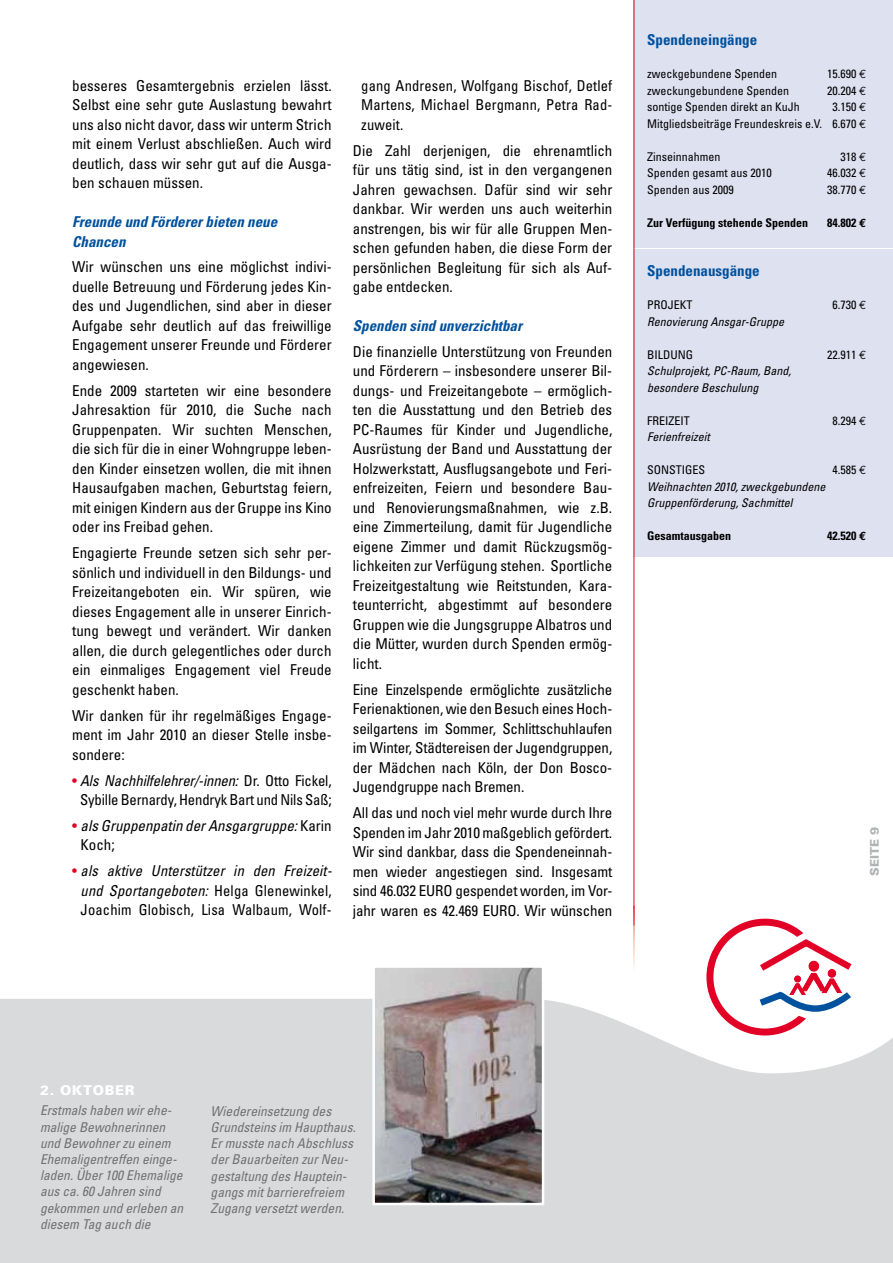
<style>
.page{position:relative;width:893px;height:1263px;background:#fff}
.page>*{position:absolute;margin:0;border:0;box-sizing:border-box;transform-origin:0 0}
.t1{font:condensed 15px/19.5px "Univers";color:#000;text-align:justify}
.t2{font:italic condensed 15px/19.5px "Univers";letter-spacing:.01em;color:#000}
.t3{font:italic 700 condensed 15px/19.5px "Univers";color:#00519e}
.t4{font:700 condensed 15px "Univers";color:#00519e}
.t5{font:italic condensed 13.5px/16.2px "Univers";color:#707172}
.t6{font:900 13.5px "Univers";letter-spacing:.05em;color:#fff}
.t7{font:condensed 12px/16.5px "Univers";color:#000;text-align:right}
.t8{font:italic condensed 12px/16.5px "Univers";color:#000}
.t9{font:700 condensed 12px "Univers";color:#000}
.t10{font:900 12px "Univers";color:#b1b3b4}
.s1{color:#e20026}
.s2{font-style:italic}
.s3{font-style:normal;color:#e20026}
.s4{font-style:normal}
.s5{font-family:"Euro Mono";font-stretch:normal}
</style>
<div class="page">
<div style="left:0;top:999px;width:893px;height:264px;background:#d9dadb"></div>
<div style="left:634px;top:250px;width:259px;height:307px;background:#dee1f0"></div>
<div style="left:634px;top:0;width:259px;height:248px;background:#dee1f0"></div>
<hr style="left:634px;top:0;width:1px;height:926px;background:#e20026">
<hr style="left:634px;top:906px;width:1px;height:66px;background:#fff">
<img style="left:375px;top:968px;width:166px;height:234px">
<div style="left:372px;top:965px;width:172px;height:240px;border:2px solid #fff"></div>
<svg style="left:706px;top:919px;width:148px;height:116px"></svg>
<p class="t1" style="left:72px;top:75px;width:261px">besseres Gesamtergebnis erzielen lässt.<br>Selbst eine sehr gute Auslastung bewahrt uns also nicht davor, dass wir unterm Strich mit einem Verlust abschließen. Auch wird deutlich, dass wir sehr gut auf die Ausga&shy;ben schauen müssen.</p>
<p class="t3" style="left:72px;top:212px;width:206px">Freunde und Förderer bieten neue<br>Chancen</p>
<p class="t1" style="left:72px;top:257px;width:261px">Wir wünschen uns eine möglichst indivi&shy;duelle Betreuung und Förderung jedes Kin&shy;des und Jugendlichen, sind aber in dieser Aufgabe sehr deutlich auf das freiwillige Engagement unserer Freunde und Förderer angewiesen.</p>
<p class="t1" style="left:72px;top:380px;width:261px">Ende 2009 starteten wir eine besondere Jahresaktion für 2010, die Suche nach Gruppenpaten. Wir suchten Menschen, die sich für die in einer Wohngruppe leben&shy;den Kinder einsetzen wollen, die mit ihnen Hausaufgaben machen, Geburtstag feiern, mit einigen Kindern aus der Gruppe ins Kino oder ins Freibad gehen.</p>
<p class="t1" style="left:72px;top:543px;width:261px">Engagierte Freunde setzen sich sehr per&shy;sönlich und individuell in den Bildungs- und Freizeitangeboten ein. Wir spüren, wie dieses Engagement alle in unserer Einrich&shy;tung bewegt und verändert. Wir danken allen, die durch gelegentliches oder durch ein einmaliges Engagement viel Freude geschenkt haben.</p>
<p class="t1" style="left:72px;top:705px;width:261px">Wir danken für ihr regelmäßiges Engage&shy;ment im Jahr 2010 an dieser Stelle insbe&shy;sondere:</p>
<p class="t1" style="left:72px;top:770px;width:261px;text-align:center"><span class="s1">•</span> <span class="s2">Als Nachhilfelehrer/-innen:</span> Dr. Otto Fickel,<br>Sybille Bernardy, Hendryk Bart und Nils Saß;</p>
<p class="t2" style="left:81px;top:815px;width:253px;text-indent:-8px"><span class="s3">•</span> als Gruppenpatin der Ansgargruppe: <span class="s4">Karin<br>Koch;</span></p>
<p class="t2" style="left:72px;top:861px;width:261px;text-align:center"><span class="s3">•</span> als aktive Unterstützer in den Freizeit&shy;und Sportangeboten: <span class="s4">Helga Glenewinkel,<br>Joachim Globisch, Lisa Walbaum, Wolf-</span></p>
<p class="t1" style="left:361px;top:75px;width:253px">gang Andresen, Wolfgang Bischof, Detlef Martens, Michael Bergmann, Petra Rad&shy;zuweit.</p>
<p class="t1" style="left:353px;top:140px;width:261px">Die Zahl derjenigen, die ehrenamtlich für uns tätig sind, ist in den vergangenen Jahren gewachsen. Dafür sind wir sehr dankbar. Wir werden uns auch weiterhin anstrengen, bis wir für alle Gruppen Men&shy;schen gefunden haben, die diese Form der persönlichen Begleitung für sich als Auf&shy;gabe entdecken.</p>
<p class="t3" style="left:353px;top:316px;width:171px">Spenden sind unverzichtbar</p>
<p class="t1" style="left:353px;top:341px;width:261px">Die finanzielle Unterstützung von Freunden und Förderern – insbesondere unserer Bil&shy;dungs- und Freizeitangebote – ermöglich&shy;ten die Ausstattung und den Betrieb des PC-Raumes für Kinder und Jugendliche, Ausrüstung der Band und Ausstattung der Holzwerkstatt, Ausflugsangebote und Feri&shy;enfreizeiten, Feiern und besondere Bau&shy;und Renovierungsmaßnahmen, wie z.B. eine Zimmerteilung, damit für Jugendliche eigene Zimmer und damit Rückzugsmög&shy;lichkeiten zur Verfügung stehen. Sportliche Freizeitgestaltung wie Reitstunden, Kara&shy;teunterricht, abgestimmt auf besondere Gruppen wie die Jungsgruppe Albatros und die Mütter, wurden durch Spenden ermög&shy;licht.</p>
<p class="t1" style="left:353px;top:679px;width:261px">Eine Einzelspende ermöglichte zusätzliche Ferienaktionen, wie den Besuch eines Hoch&shy;seilgartens im Sommer, Schlittschuhlaufen im Winter, Städtereisen der Jugendgruppen, der Mädchen nach Köln, der Don Bosco-Jugendgruppe nach Bremen.</p>
<p class="t1" style="left:353px;top:803px;width:261px">All das und noch viel mehr wurde durch Ihre Spenden im Jahr 2010 maßgeblich gefördert.<br>Wir sind dankbar, dass die Spendeneinnah&shy;men wieder angestiegen sind. Insgesamt sind 46.032 EURO gespendet worden, im Vor&shy;jahr waren es 42.469 EURO. Wir wünschen</p>
<p class="t4" style="left:647px;top:31px;width:112px">Spendeneingänge</p>
<p class="t7" style="left:647px;top:65px;width:131px">zweckgebundene Spenden</p>
<p class="t7" style="left:827px;top:65px;width:41px">15.690 <span class="s5">€</span></p>
<p class="t7" style="left:647px;top:82px;width:143px">zweckungebundene Spenden</p>
<p class="t7" style="left:827px;top:82px;width:41px">20.204 <span class="s5">€</span></p>
<p class="t7" style="left:647px;top:98px;width:154px">sontige Spenden direkt an KuJh</p>
<p class="t7" style="left:647px;top:98px;width:220px">3.150 <span class="s5">€<br></span>Mitgliedsbeiträge Freundeskreis e.V. 6.670 <span class="s5">€</span></p>
<p class="t7" style="left:647px;top:148px;width:75px">Zinseinnahmen</p>
<p class="t7" style="left:840px;top:148px;width:27px">318 <span class="s5">€</span></p>
<p class="t7" style="left:647px;top:164px;width:126px">Spenden gesamt aus 2010</p>
<p class="t7" style="left:827px;top:164px;width:41px">46.032 <span class="s5">€</span></p>
<p class="t7" style="left:647px;top:181px;width:88px">Spenden aus 2009</p>
<p class="t7" style="left:827px;top:181px;width:41px">38.770 <span class="s5">€</span></p>
<p class="t9" style="left:647px;top:215px;width:162px">Zur Verfügung stehende Spenden</p>
<p class="t9" style="left:827px;top:215px;width:41px">84.802 <span class="s5">€</span></p>
<p class="t4" style="left:647px;top:262px;width:114px">Spendenausgänge</p>
<p class="t7" style="left:647px;top:296px;width:14px">Projekt</p>
<p class="t7" style="left:832px;top:296px;width:35px">6.730 <span class="s5">€</span></p>
<p class="t8" style="left:647px;top:313px;width:138px">Renovierung Ansgar-Gruppe</p>
<p class="t7" style="left:647px;top:346px;width:15px">Bildung</p>
<p class="t7" style="left:827px;top:346px;width:41px">22.911 <span class="s5">€</span></p>
<p class="t8" style="left:647px;top:362px;width:145px">Schulprojekt, PC-Raum, Band, besondere Beschulung</p>
<p class="t7" style="left:647px;top:412px;width:12px">Freizeit</p>
<p class="t7" style="left:832px;top:412px;width:35px">8.294 <span class="s5">€</span></p>
<p class="t8" style="left:647px;top:428px;width:64px">Ferienfreizeit</p>
<p class="t7" style="left:647px;top:461px;width:14px">Sonstiges</p>
<p class="t7" style="left:832px;top:461px;width:35px">4.585 <span class="s5">€</span></p>
<p class="t8" style="left:647px;top:478px;width:180px">Weihnachten 2010, zweckgebundene<br>Gruppenförderung, Sachmittel</p>
<p class="t9" style="left:647px;top:529px;width:85px">Gesamtausgaben</p>
<p class="t9" style="left:827px;top:529px;width:41px">42.520 <span class="s5">€</span></p>
<p class="t10" style="left:867px;top:876px;width:50px;rotate:-90deg">Seite 9</p>
<p class="t6" style="left:40px;top:1082px;width:96px">2. OKTOBER</p>
<p class="t5" style="left:40px;top:1102px;width:145px">Erstmals haben wir ehe&shy;malige Bewohnerinnen und Bewohner zu einem<br>Ehemaligentreffen einge&shy;laden. Über 100 Ehemalige aus ca. 60 Jahren sind gekommen und erleben an diesem Tag auch die</p>
<p class="t5" style="left:211px;top:1102px;width:147px">Wiedereinsetzung des<br>Grundsteins im Haupthaus.<br>Er musste nach Abschluss der Bauarbeiten zur Neu&shy;gestaltung des Hauptein&shy;gangs mit barrierefreiem<br>Zugang versetzt werden.</p>
</div>
